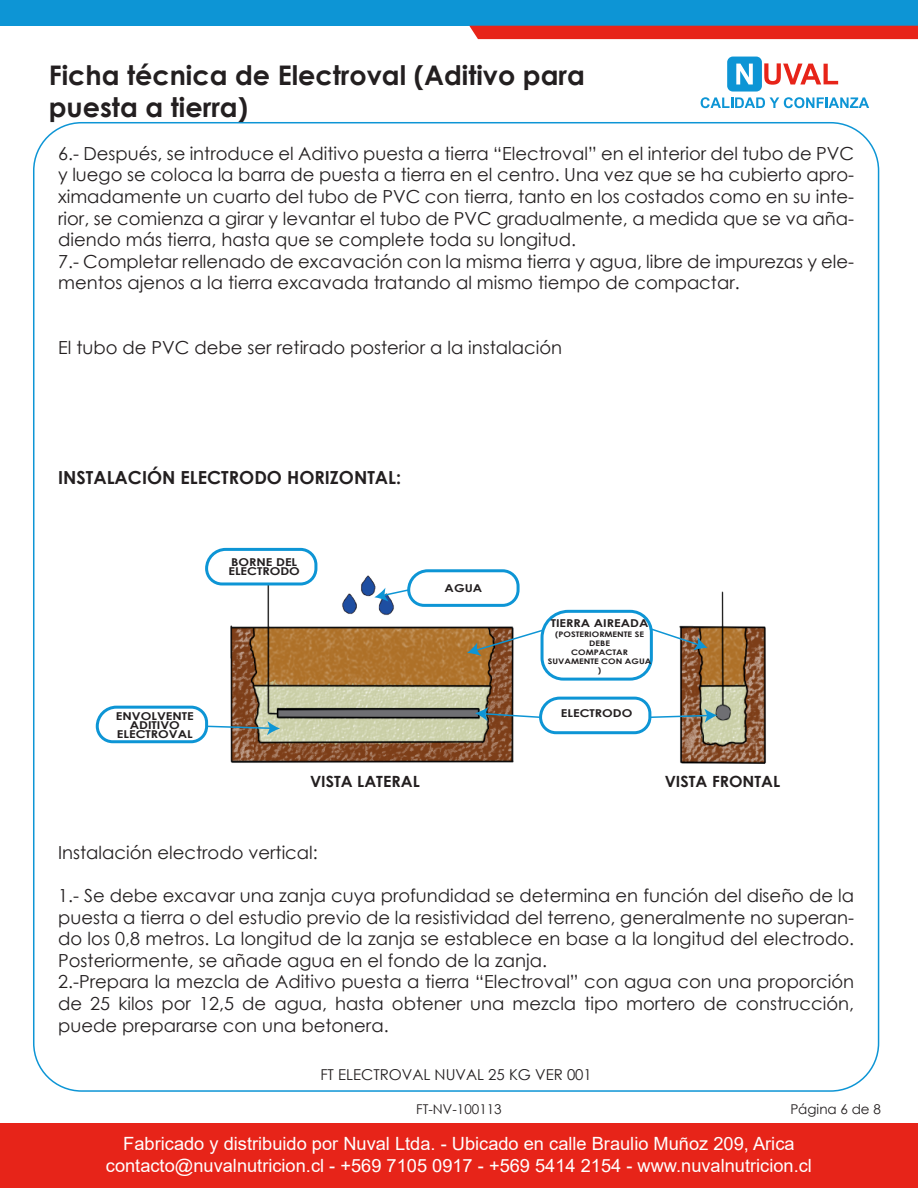
<style>
.page{position:relative;width:918px;height:1188px;background:#fff}
.page>*{position:absolute;margin:0;border:0;box-sizing:border-box;transform-origin:0 0}
.t1{font:700 27px/32.4px "Century Gothic";color:#231f20}
.t2{font:18.3px/21.9px "Arial";color:#fff;text-align:center}
.t3{font:18px/21.6px "Century Gothic";color:#231f20}
.t4{font:700 18px "Century Gothic";color:#231f20}
.t5{font:700 15.45px "Century Gothic";color:#231f20;scale:1.04 1}
.t6{font:15px "Century Gothic";color:#231f20}
.t7{font:13.5px "Century Gothic";color:#231f20}
.t8{font:700 10.8px/9.1px "Century Gothic";color:#231f20;scale:1.17 1}
.t9{font:700 7.65px/9.1px "Century Gothic";color:#231f20;text-align:center;scale:1.17 1}
</style>
<div class="page">
<div style="left:0;top:0;width:918px;height:26px;background:#0d95d5"></div>
<div style="left:0;top:1124px;width:918px;height:64px;background:#e72419"></div>
<div style="left:469px;top:26px;width:449px;height:13px;background:#e72419"></div>
<div style="left:727px;top:57px;width:35px;height:35px;background:#0d95d5;border-radius:6px"></div>
<svg style="left:736px;top:64px;width:17px;height:20px"></svg>
<svg style="left:764px;top:63px;width:74px;height:22px"></svg>
<svg style="left:701px;top:97px;width:168px;height:11px"></svg>
<img style="left:230px;top:575px;width:536px;height:189px">
<svg style="left:205px;top:547px;width:114px;height:40px"></svg>
<svg style="left:475px;top:695px;width:242px;height:41px"></svg>
<svg style="left:374px;top:569px;width:334px;height:113px"></svg>
<svg style="left:95px;top:704px;width:185px;height:41px"></svg>
<h1 class="t1" style="left:49px;top:57px;width:538px">Ficha técnica de Electroval (Aditivo para puesta a tierra)</h1>
<p class="t3" style="left:58px;top:142px;width:798px">6.- Después, se introduce el Aditivo puesta a tierra “Electroval” en el interior del tubo de PVC y luego se coloca la barra de puesta a tierra en el centro. Una vez que se ha cubierto apro&shy;ximadamente un cuarto del tubo de PVC con tierra, tanto en los costados como en su inte&shy;rior, se comienza a girar y levantar el tubo de PVC gradualmente, a medida que se va aña&shy;diendo más tierra, hasta que se complete toda su longitud.<br>7.- Completar rellenado de excavación con la misma tierra y agua, libre de impurezas y ele&shy;mentos ajenos a la tierra excavada tratando al mismo tiempo de compactar.</p>
<p class="t3" style="left:58px;top:337px;width:506px">El tubo de PVC debe ser retirado posterior a la instalación</p>
<p class="t4" style="left:58px;top:464px;width:345px">INSTALACIÓN ELECTRODO HORIZONTAL:</p>
<p class="t8" style="left:116px;top:711px;width:68px;text-align:center">ENVOLVENTE<br>ADITIVO<br>ELECTROVAL</p>
<p class="t8" style="left:228px;top:557px;width:63px">BORNE DEL<br>ELECTRODO</p>
<p class="t8" style="left:445px;top:583px;width:34px">AGUA</p>
<p class="t8" style="left:551px;top:618px;width:85px">TIERRA AIREADA</p>
<p class="t9" style="left:548px;top:629px;width:90px">(POSTERIORMENTE SE<br>DEBE<br>COMPACTAR<br>SUVAMENTE CON AGUA )</p>
<p class="t8" style="left:561px;top:708px;width:63px">ELECTRODO</p>
<p class="t5" style="left:310px;top:770px;width:107px">VISTA LATERAL</p>
<p class="t5" style="left:665px;top:770px;width:113px">VISTA FRONTAL</p>
<p class="t3" style="left:58px;top:841px;width:261px">Instalación electrodo vertical:</p>
<p class="t3" style="left:58px;top:884px;width:798px">1.- Se debe excavar una zanja cuya profundidad se determina en función del diseño de la puesta a tierra o del estudio previo de la resistividad del terreno, generalmente no superan&shy;do los 0,8 metros. La longitud de la zanja se establece en base a la longitud del electrodo.<br>Posteriormente, se añade agua en el fondo de la zanja.<br>2.-Prepara la mezcla de Aditivo puesta a tierra “Electroval” con agua con una proporción de 25 kilos por 12,5 de agua, hasta obtener una mezcla tipo mortero de construcción, puede prepararse con una betonera.</p>
<p class="t6" style="left:320px;top:1064px;width:273px">FT ELECTROVAL NUVAL 25 KG VER 001</p>
<p class="t7" style="left:416px;top:1100px;width:87px">FT-NV-100113</p>
<p class="t7" style="left:790px;top:1100px;width:92px">Página 6 de 8</p>
<p class="t2" style="left:106px;top:1132px;width:708px">Fabricado y distribuido por Nuval Ltda. - Ubicado en calle Braulio Muñoz 209, Arica contacto@nuvalnutricion.cl - +569 7105 0917 - +569 5414 2154 - www.nuvalnutricion.cl</p>
</div>
